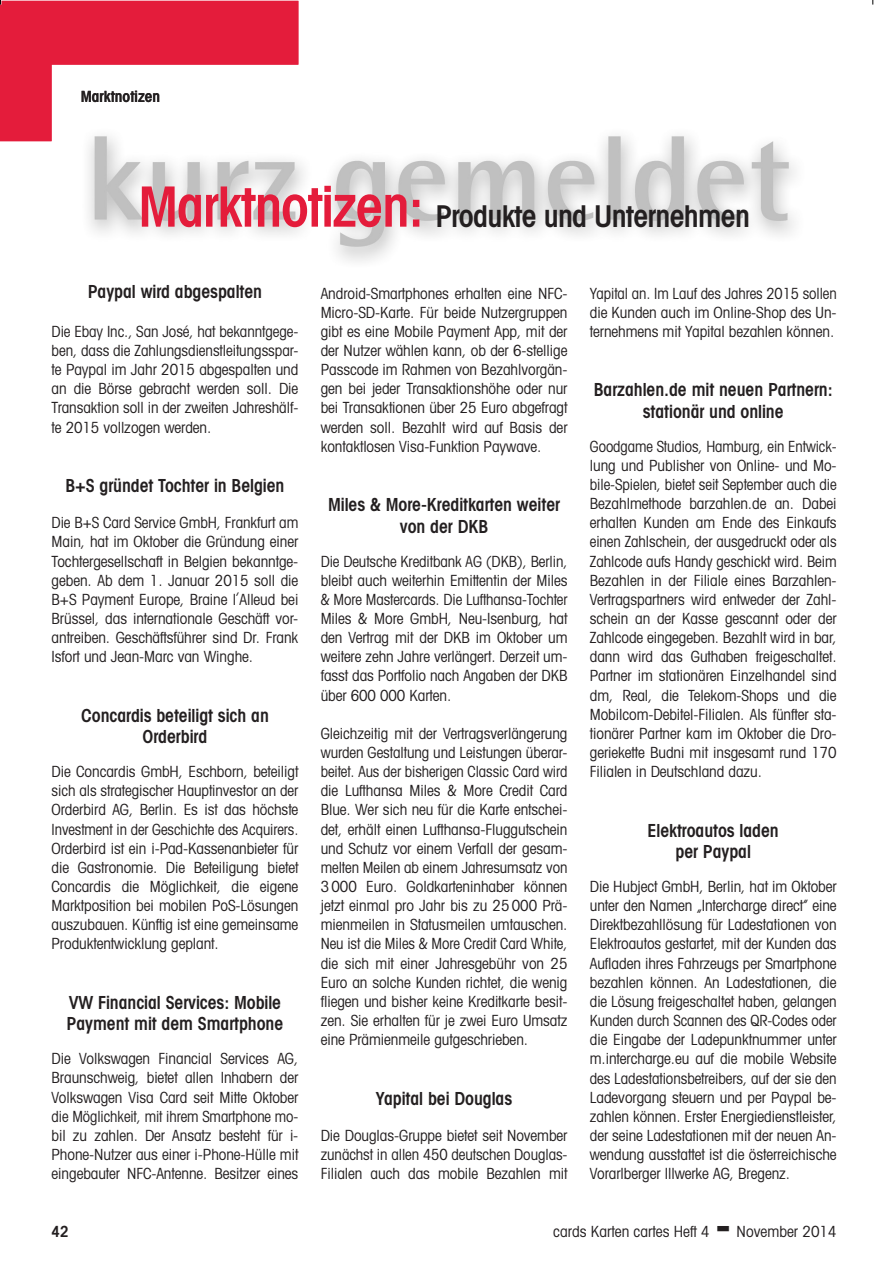
<style>
.page{position:relative;width:875px;height:1280px;background:#fff}
.page>*{position:absolute;margin:0;border:0;box-sizing:border-box;transform-origin:0 0}
.t1{font:600 condensed 30px "Avant Garde";letter-spacing:-.025em;color:#231f20}
.t2{font:600 condensed 18px/21.3px "Avant Garde";letter-spacing:-.005em;color:#231f20;text-align:center}
.t3{font:condensed 15.3px/19.2px "Avant Garde";letter-spacing:-.005em;color:#231f20;text-align:justify}
.t4{font:condensed 15.3px/19.2px "Avant Garde";letter-spacing:-.005em;color:#231f20;text-align:justify;scale:.95 1}
.t5{font:condensed 15.3px/19.2px "Avant Garde";letter-spacing:-.005em;color:#231f20;text-align:justify;scale:.96 1}
.t6{font:600 condensed 15.3px "Avant Garde";color:#231f20}
.s1{font-size:55.5px;color:#e41c3b}
</style>
<div class="page">
<img style="left:88px;top:136px;width:707px;height:126px">
<svg style="left:0;top:0;width:298px;height:141px"></svg>
<p class="t6" style="left:81px;top:87px;width:81px">Marktnotizen</p>
<h1 class="t1" style="left:138px;top:197px;width:613px"><span class="s1">Marktnotizen:</span> Produkte und Unternehmen</h1>
<p class="t2" style="left:88px;top:281px;width:176px">Paypal wird abgespalten</p>
<p class="t3" style="left:52px;top:321px;width:248px">Die Ebay Inc., San José, hat bekanntgege&shy;ben, dass die Zahlungsdienstleitungsspar&shy;te Paypal im Jahr 2015 abgespalten und an die Börse gebracht werden soll. Die Transaktion soll in der zweiten Jahreshälf&shy;te 2015 vollzogen werden.</p>
<p class="t2" style="left:65px;top:475px;width:221px">B+S gründet Tochter in Belgien</p>
<p class="t3" style="left:52px;top:513px;width:248px">Die B+S Card Service GmbH, Frankfurt am Main, hat im Oktober die Gründung einer Tochtergesellschaft in Belgien bekanntge&shy;geben. Ab dem 1. Januar 2015 soll die B+S Payment Europe, Braine l Alleud bei</p>
<p class="t3" style="left:52px;top:573px;width:248px;line-height:29.7px;text-indent:184px">,<br>Brüssel, das internationale Geschäft vor-</p>
<p class="t3" style="left:52px;top:627px;width:248px">antreiben. Geschäftsführer sind Dr. Frank<br>Isfort und Jean-Marc van Winghe.</p>
<p class="t2" style="left:81px;top:704px;width:189px">Concardis beteiligt sich an<br>Orderbird</p>
<p class="t3" style="left:52px;top:761px;width:248px">Die Concardis GmbH, Eschborn, beteiligt sich als strategischer Hauptinvestor an der Orderbird AG, Berlin. Es ist das höchste Investment in der Geschichte des Acquirers.<br>Orderbird ist ein i-Pad-Kassenanbieter für die Gastronomie. Die Beteiligung bietet Concardis die Möglichkeit, die eigene Marktposition bei mobilen PoS-Lösungen auszubauen. Künftig ist eine gemeinsame Produktentwicklung geplant.</p>
<p class="t2" style="left:67px;top:991px;width:218px;text-align:left">VW Financial Services: Mobile<br>Payment mit dem Smartphone</p>
<p class="t3" style="left:52px;top:1048px;width:248px">Die Volkswagen Financial Services AG, Braunschweig, bietet allen Inhabern der Volkswagen Visa Card seit Mitte Oktober die Möglichkeit, mit ihrem Smartphone mo&shy;bil zu zahlen. Der Ansatz besteht für i-Phone-Nutzer aus einer i-Phone-Hülle mit eingebauter NFC-Antenne. Besitzer eines</p>
<p class="t3" style="left:321px;top:283px;width:248px">Android-Smartphones erhalten eine NFC-Micro-SD-Karte. Für beide Nutzergruppen gibt es eine Mobile Payment App, mit der der Nutzer wählen kann, ob der 6-stellige Passcode im Rahmen von Bezahlvorgän&shy;gen bei jeder Transaktionshöhe oder nur bei Transaktionen über 25 Euro abgefragt werden soll. Bezahlt wird auf Basis der kontaktlosen Visa-Funktion Paywave.</p>
<p class="t2" style="left:328px;top:494px;width:233px">Miles &amp; More-Kreditkarten weiter von der DKB</p>
<p class="t3" style="left:320px;top:551px;width:248px">Die Deutsche Kreditbank AG (DKB), Berlin, bleibt auch weiterhin Emittentin der Miles &amp; More Mastercards. Die Lufthansa-Tochter Miles &amp; More GmbH, Neu-Isenburg, hat den Vertrag mit der DKB im Oktober um weitere zehn Jahre verlängert. Derzeit um&shy;fasst das Portfolio nach Angaben der DKB über 600 000 Karten.</p>
<p class="t3" style="left:320px;top:723px;width:248px">Gleichzeitig mit der Vertragsverlängerung wurden Gestaltung und Leistungen überar&shy;beitet. Aus der bisherigen Classic Card wird die Lufthansa Miles &amp; More Credit Card Blue. Wer sich neu für die Karte entschei&shy;det, erhält einen Lufthansa-Fluggutschein und Schutz vor einem Verfall der gesam&shy;melten Meilen ab einem Jahresumsatz von 3 000 Euro. Goldkarteninhaber können jetzt einmal pro Jahr bis zu 25 000 Prä&shy;mienmeilen in Statusmeilen umtauschen.<br>Neu ist die Miles &amp; More Credit Card White, die sich mit einer Jahresgebühr von 25<br>Euro an solche Kunden richtet, die wenig fliegen und bisher keine Kreditkarte besit&shy;zen. Sie erhalten für je zwei Euro Umsatz eine Prämienmeile gutgeschrieben.</p>
<p class="t2" style="left:376px;top:1087px;width:138px">Yapital bei Douglas</p>
<p class="t3" style="left:320px;top:1125px;width:248px">Die Douglas-Gruppe bietet seit November zunächst in allen 450 deutschen Douglas-Filialen auch das mobile Bezahlen mit</p>
<p class="t5" style="left:589px;top:283px;width:258px">Yapital an. Im Lauf des Jahres 2015 sollen die Kunden auch im Online-Shop des Un&shy;ternehmens mit Yapital bezahlen können.</p>
<p class="t2" style="left:593px;top:379px;width:240px">Barzahlen.de mit neuen Partnern: stationär und online</p>
<p class="t4" style="left:589px;top:436px;width:261px">Goodgame Studios, Hamburg, ein Entwick&shy;lung und Publisher von Online- und Mo&shy;bile-Spielen, bietet seit September auch die Bezahlmethode barzahlen.de an. Dabei erhalten Kunden am Ende des Einkaufs einen Zahlschein, der ausgedruckt oder als Zahlcode aufs Handy geschickt wird. Beim Bezahlen in der Filiale eines Barzahlen-Vertragspartners wird entweder der Zahl&shy;schein an der Kasse gescannt oder der Zahlcode eingegeben. Bezahlt wird in bar, dann wird das Guthaben freigeschaltet.<br>Partner im stationären Einzelhandel sind dm, Real, die Telekom-Shops und die Mobilcom-Debitel-Filialen. Als fünfter sta&shy;tionärer Partner kam im Oktober die Dro&shy;geriekette Budni mit insgesamt rund 170<br>Filialen in Deutschland dazu.</p>
<p class="t2" style="left:647px;top:819px;width:133px">Elektroautos laden per Paypal</p>
<p class="t3" style="left:589px;top:876px;width:248px">Die Hubject GmbH, Berlin, hat im Oktober unter den Namen „Intercharge direct” eine Direktbezahllösung für Ladestationen von Elektroautos gestartet, mit der Kunden das Aufladen ihres Fahrzeugs per Smartphone bezahlen können. An Ladestationen, die die Lösung freigeschaltet haben, gelangen Kunden durch Scannen des QR-Codes oder die Eingabe der Ladepunktnummer unter m.intercharge.eu auf die mobile Website des Ladestationsbetreibers, auf der sie den Ladevorgang steuern und per Paypal be&shy;zahlen können. Erster Energiedienstleister, der seine Ladestationen mit der neuen An&shy;wendung ausstattet ist die österreichische Vorarlberger Illwerke AG, Bregenz.</p>
<p class="t6" style="left:52px;top:1221px;width:19px">42</p>
<p class="t3" style="left:553px;top:1221px;width:158px">cards Karten cartes Heft 4</p>
<p class="t3" style="left:736px;top:1221px;width:101px">November 2014</p>
</div>
